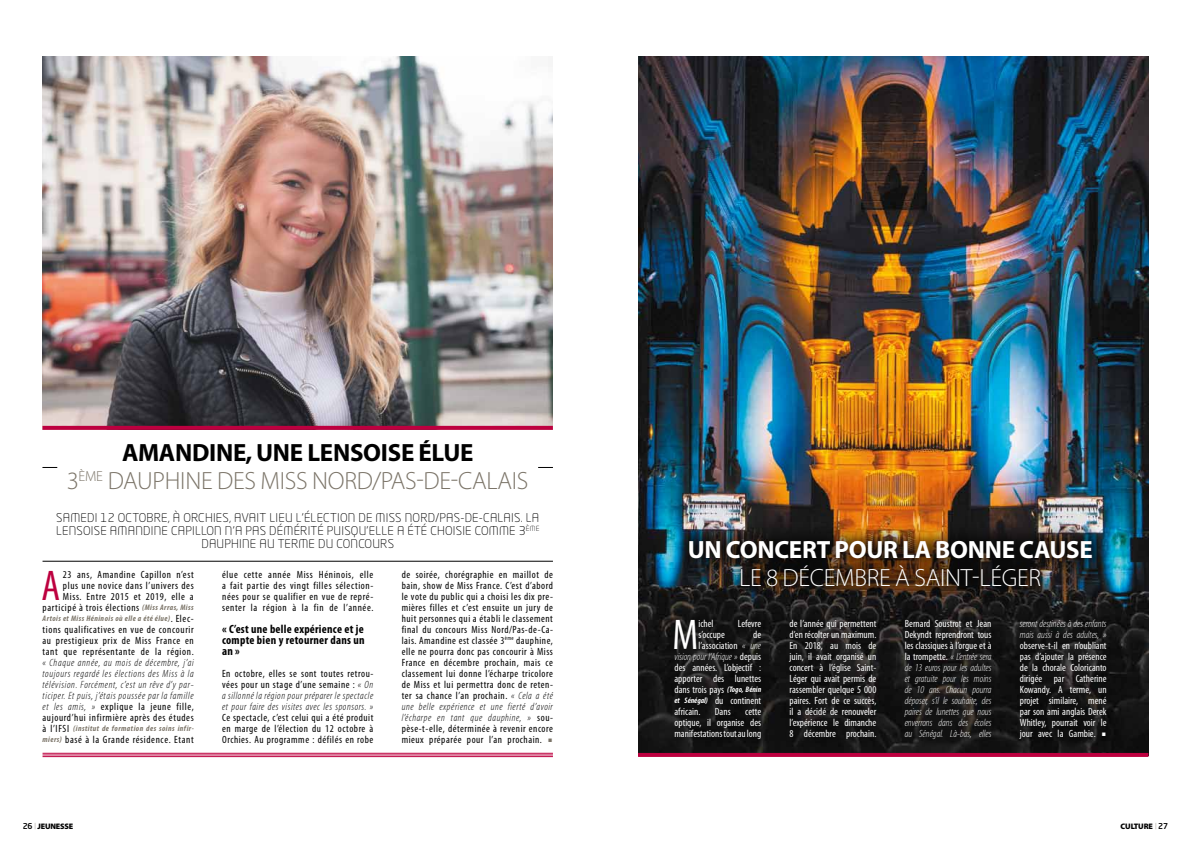
<style>
.page{position:relative;width:1191px;height:842px;background:#fff}
.page>*{position:absolute;margin:0;border:0;box-sizing:border-box;transform-origin:0 0}
.t1{font:condensed 43.1px "Myriad Pro";color:#bd003f}
.t2{font:condensed 43.1px "Myriad Pro";color:#fff}
.t3{font:300 25px/28px "Myriad Pro";letter-spacing:-.01em;color:#7b7468;text-align:center}
.t4{font:700 25px "Myriad Pro";letter-spacing:-.01em;color:#fff}
.t5{font:300 25px "Myriad Pro";letter-spacing:-.01em;color:#fff}
.t6{font:300 12px/13px "Neo Tech Std";letter-spacing:.02em;color:#000;text-align:center}
.t7{font:700 condensed 12px/11px "Myriad Pro";letter-spacing:.02em;color:#000;text-align:justify}
.t8{font:condensed 10.5px/11px "Myriad Pro";letter-spacing:.06em;color:#000;text-align:justify}
.t9{font:condensed 10.5px/11px "Myriad Pro";color:#fff;text-align:justify}
.t10{font:italic 300 condensed 10.5px/11px "Myriad Pro";letter-spacing:.055em;color:#000;text-align:justify}
.t11{font:italic 300 condensed 10.5px/11px "Myriad Pro";color:#fff;text-align:justify}
.t12{font:italic 700 condensed 8px "Myriad Pro";letter-spacing:.06em;color:#7b7468}
.t13{font:900 8px "Myriad Pro";letter-spacing:-.02em;color:#000}
.s1{font-weight:700;color:#000}
.s2{font-weight:700;font-style:italic;font-size:8px;color:#7b7468}
.s3{font-weight:400;font-style:normal;font-size:10.5px;color:#000}
.s4{font-weight:400;font-style:normal}
.s5{font-weight:300;font-style:italic}
.s6{font-family:"Square 721 BT";font-weight:700;font-size:22px;color:#7b7468}
.s7{font-family:"Neo Tech Std";font-weight:500}
.s8{font-family:"Neo Tech Std";font-weight:300;font-size:7px;color:#7b7468}
.s9{font-weight:700;font-style:italic;font-size:8px}
.s10{font-family:"Square 721 BT";font-weight:700;font-size:22px}
</style>
<div class="page">
<svg style="left:42px;top:467px;width:15px;height:1px"></svg>
<svg style="left:538px;top:467px;width:15px;height:1px"></svg>
<img style="left:42px;top:57px;width:511px;height:369px">
<hr style="left:43px;top:561px;width:510px;height:1px;background:#000">
<hr style="left:43px;top:753px;width:510px;height:1px;background:#bd003f">
<hr style="left:43px;top:755px;width:510px;height:1px;background:#bd003f">
<hr style="left:43px;top:756px;width:510px;height:1px;background:#bd003f">
<svg style="left:42px;top:426px;width:511px;height:4px;background:#ba0340"></svg>
<img style="left:638px;top:57px;width:510px;height:696px">
<div style="left:671px;top:523px;width:438px;height:81px;background:#000;opacity:.75"></div>
<div style="left:669px;top:615px;width:442px;height:130px;background:#000;opacity:.75"></div>
<svg style="left:638px;top:753px;width:510px;height:4px;background:#bd0341"></svg>
<h2 class="t3" style="left:67px;top:439px;width:463px"><span class="s1">AMANDINE, UNE LENSOISE ÉLUE<br></span>3<sup>ÈME</sup> DAUPHINE DES MISS NORD/PAS-DE-CALAIS</h2>
<p class="t6" style="left:56px;top:511px;width:485px">SAMEDI 12 OCTOBRE, À ORCHIES, AVAIT LIEU L’ÉLECTION DE M ISS NORD/PAS-DE-CALAIS. LA<br>LENSOISE AMANDINE CAPILLON N’A PAS DÉMÉRITÉ PUISQU’ELLE A ÉTÉ CHOISIE COMME 3<sup>ÈME<br></sup>DAUPHINE AU TERME DU CONCOURS</p>
<p class="t8" style="left:43px;top:569px;width:153px;text-align:right">23 ans, Amandine Capillon n’est<br>plus une novice dans l’univers des Miss. Entre 2015 et 2019, elle a participé à trois élections <span class="s2">(Miss Arras, Miss</span></p>
<p class="t12" style="left:43px;top:613px;width:153px">Artois et Miss Héninois où elle a été élue)<span class="s3">. Elec-</span></p>
<p class="t8" style="left:43px;top:624px;width:153px">tions qualificatives en vue de concourir au prestigieux prix de Miss France en tant que représentante de la région.</p>
<p class="t10" style="left:43px;top:657px;width:153px">« Chaque année, au mois de décembre, j’ai toujours regardé les élections des Miss à la télévision. Forcément, c’est un rêve d’y par&shy;ticiper. Et puis, j’étais poussée par la famille et les amis, » <span class="s4">explique la jeune fille, aujourd’hui infirmière après des études</span></p>
<p class="t12" style="left:43px;top:723px;width:153px"><span class="s3">à l’IFSI</span> (institut de formation des soins infir-</p>
<p class="t8" style="left:43px;top:734px;width:153px"><span class="s2">miers)</span> basé à la Grande résidence. Etant</p>
<h1 class="t1" style="left:42px;top:559px;width:20px">A</h1>
<p class="t8" style="left:222px;top:569px;width:153px">élue cette année Miss Héninois, elle a fait partie des vingt filles sélection&shy;nées pour se qualifier en vue de repré&shy;senter la région à la fin de l’année.</p>
<p class="t7" style="left:222px;top:623px;width:144px">« C’est une belle expérience et je compte bien y retourner dans un an »</p>
<p class="t10" style="left:222px;top:668px;width:153px"><span class="s4">En octobre, elles se sont toutes retrou&shy;vées pour un stage d’une semaine :</span> « On a sillonné la région pour préparer le spectacle et pour faire des visites avec les sponsors. »</p>
<p class="t8" style="left:222px;top:712px;width:153px">Ce spectacle, c’est celui qui a été produit en marge de l’élection du 12 octobre à Orchies. Au programme : défilés en robe</p>
<p class="t8" style="left:402px;top:569px;width:153px">de soirée, chorégraphie en maillot de bain, show de Miss France. C’est d’abord le vote du public qui a choisi les dix pre&shy;mières filles et c’est ensuite un jury de huit personnes qui a établi le classement final du concours Miss Nord/Pas-de-Ca&shy;lais. Amandine est classée 3<sup>ème</sup> dauphine, elle ne pourra donc pas concourir à Miss France en décembre prochain, mais ce classement lui donne l’écharpe tricolore de Miss et lui permettra donc de reten&shy;ter sa chance l’an prochain. <span class="s5">« Cela a été une belle expérience et une fierté d’avoir l’écharpe en tant que dauphine, »</span> sou&shy;pèse-t-elle, déterminée à revenir encore mieux préparée pour l’an prochain. <span class="s6">.</span></p>
<p class="t13" style="left:23px;top:821px;width:52px"><span class="s7">26</span> <span class="s8">|</span> JEUNESSE</p>
<h2 class="t4" style="left:687px;top:534px;width:406px">UN CONCERT POUR LA BONNE CAUSE</h2>
<h2 class="t5" style="left:739px;top:563px;width:303px">LE 8 DÉCEMBRE À SAINT-LÉGER</h2>
<h1 class="t2" style="left:672px;top:609px;width:27px">M</h1>
<p class="t9" style="left:698px;top:618px;width:17px">ichel</p>
<p class="t9" style="left:738px;top:618px;width:25px">Lefevre</p>
<p class="t9" style="left:789px;top:618px;width:88px">de l’année qui permettent d’en récolter un maximum.<br>En 2018, au mois de juin, il avait organisé un concert à l’église Saint-Léger qui avait permis de rassembler quelque 5 000 paires. Fort de ce succès, il a décidé de renouveler l’expérience le dimanche 8 décembre prochain.</p>
<p class="t11" style="left:904px;top:618px;width:88px"><span class="s4">Bernard Soustrot et Jean Dekyndt reprendront tous les classiques à l’orgue et à la trompette.</span> « L’entrée sera de 13 euros pour les adultes et gratuite pour les moins de 10 ans. Chacun pourra déposer, s’il le souhaite, des paires de lunettes que nous enverrons dans des écoles au Sénégal. Là-bas, elles</p>
<p class="t11" style="left:1019px;top:618px;width:88px">seront destinées à des enfants mais aussi à des adultes, »</p>
<p class="t9" style="left:698px;top:629px;width:28px">s’occupe</p>
<p class="t9" style="left:753px;top:629px;width:10px">de</p>
<p class="t9" style="left:698px;top:640px;width:64px">l’association <span class="s5">« une</span></p>
<p class="t11" style="left:674px;top:651px;width:88px">vision pour l’Afrique » <span class="s4">depuis</span></p>
<p class="t9" style="left:674px;top:662px;width:88px">des années. L’objectif :</p>
<p class="t9" style="left:674px;top:673px;width:88px">apporter des lunettes</p>
<p class="t9" style="left:674px;top:684px;width:88px">dans trois pays <span class="s9">(Togo, Bénin</span></p>
<p class="t9" style="left:674px;top:695px;width:88px"><span class="s9">et Sénégal)</span> du continent</p>
<p class="t9" style="left:674px;top:706px;width:27px">africain.</p>
<p class="t9" style="left:715px;top:706px;width:17px">Dans</p>
<p class="t9" style="left:1019px;top:640px;width:88px">observe-t-il en n’oubliant pas d’ajouter la présence de la chorale Coloricanto dirigée par Catherine Kowandy. A terme, un projet similaire, mené par son ami anglais Derek Whitley, pourrait voir le jour avec la Gambie. <span class="s10">.</span></p>
<p class="t9" style="left:674px;top:706px;width:88px;text-indent:71px">cette optique, il organise des manifestations tout au long</p>
<p class="t13" style="left:1120px;top:821px;width:49px">CULTURE <span class="s8">|</span> <span class="s7">27</span></p>
</div>
